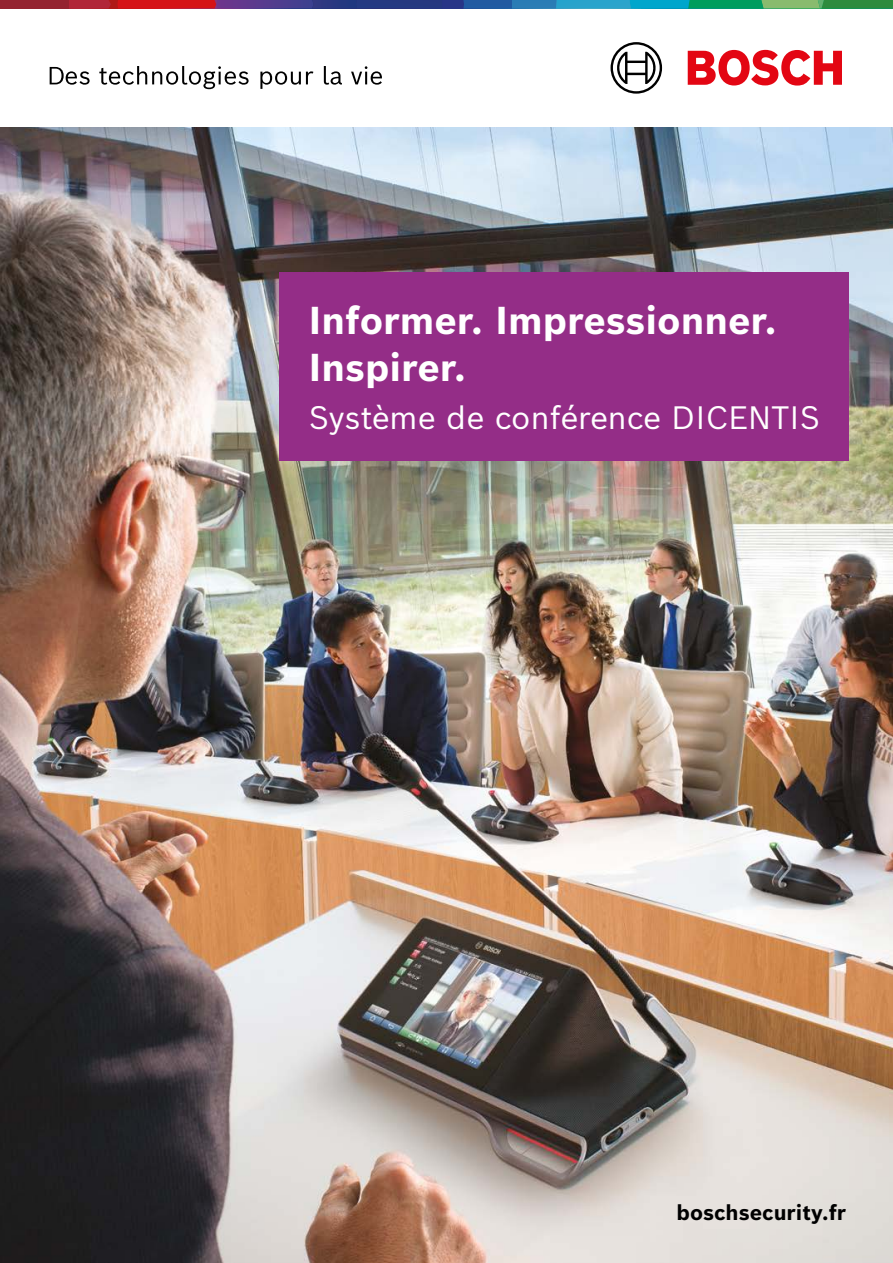
<style>
.page{position:relative;width:893px;height:1263px;background:#fff}
.page>*{position:absolute;margin:0;border:0;box-sizing:border-box;transform-origin:0 0}
.t1{font:700 37.8px/47.2px "Bosch Sans";color:#fff}
.t2{font:31.5px "Bosch Sans";letter-spacing:-.005em;color:#fff}
.t3{font:700 21px "Bosch Sans";color:#000}
</style>
<div class="page">
<img style="left:0;top:128px;width:893px;height:1135px">
<svg style="left:50px;top:67px;width:40px;height:18px"></svg>
<svg style="left:99px;top:66px;width:150px;height:23px"></svg>
<svg style="left:260px;top:71px;width:53px;height:18px"></svg>
<svg style="left:324px;top:66px;width:18px;height:19px"></svg>
<svg style="left:351px;top:66px;width:31px;height:19px"></svg>
<svg style="left:688px;top:50px;width:154px;height:36px"></svg>
<svg style="left:610px;top:42px;width:52px;height:52px"></svg>
<div style="left:0;top:0;width:69px;height:9px;background:#942330"></div>
<svg style="left:69px;top:0;width:824px;height:9px"></svg>
<div style="left:279px;top:272px;width:569px;height:189px;background:#942d87"></div>
<p class="t1" style="left:308px;top:293px;width:469px">Informer. Impressionner.<br>Inspirer.</p>
<p class="t2" style="left:308px;top:391px;width:514px">Système de conférence DICENTIS</p>
<p class="t3" style="left:677px;top:1194px;width:171px">boschsecurity.fr</p>
</div>
